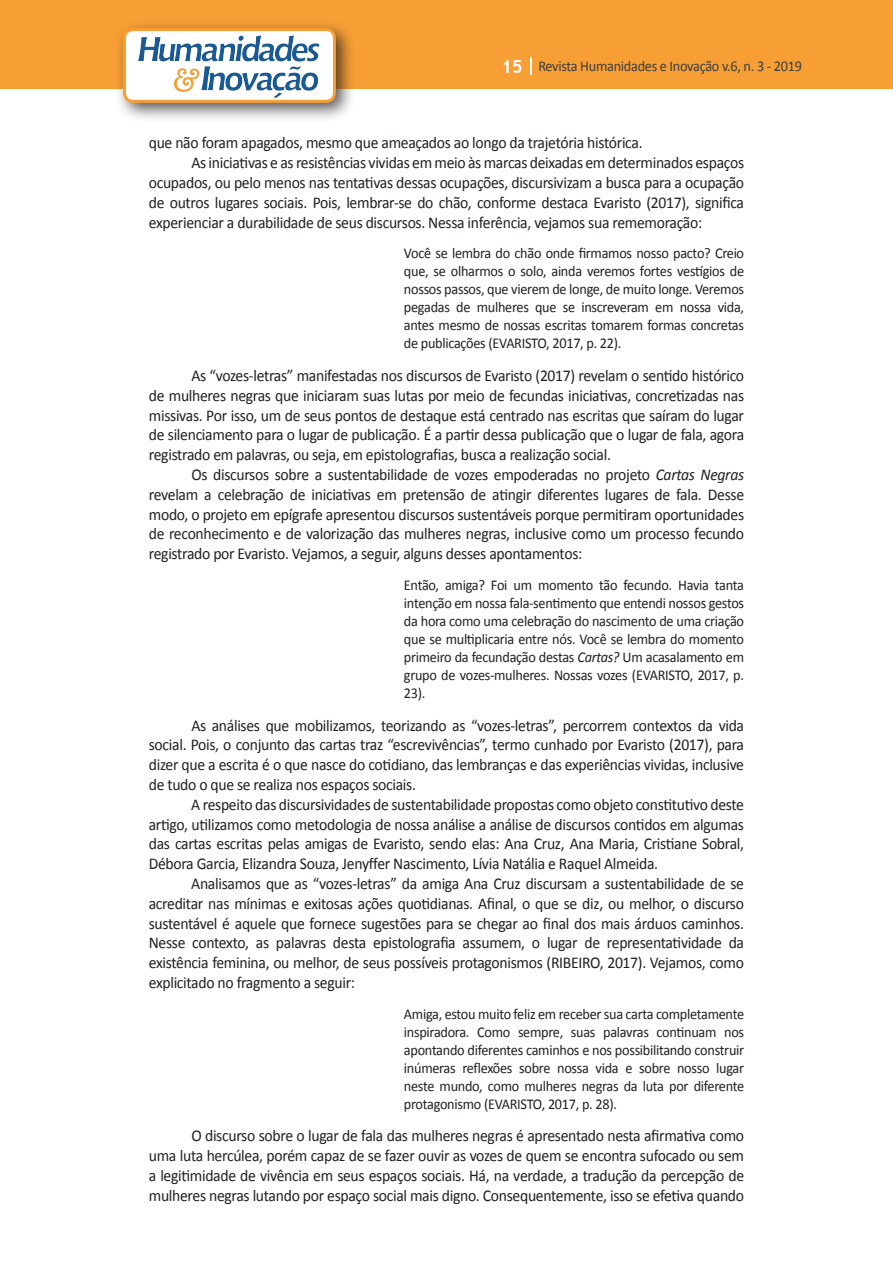
<style>
.page{position:relative;width:893px;height:1263px;background:#fff}
.page>*{position:absolute;margin:0;border:0;box-sizing:border-box;transform-origin:0 0}
.t1{font:16.5px/19.8px "Calibri";letter-spacing:-.02em;color:#231f20;text-align:justify;scale:.95 1}
.t2{font:15px/18px "Calibri";letter-spacing:-.02em;color:#231f20;text-align:justify;scale:.95 1}
.t3{font:15px "Calibri";letter-spacing:-.02em;color:#3e3e3f;scale:.95 1}
.s1{font-family:"Trebuchet MS";font-weight:700;font-size:18px;color:#fff}
.s2{font-style:italic}
</style>
<div class="page">
<div style="left:0;top:0;width:893px;height:88px;background:#f79e34"></div>
<svg style="left:530px;top:57px;width:2px;height:18px"></svg>
<div style="left:115px;top:20px;width:241px;height:103px;background:#231f20;opacity:.75"></div>
<div style="left:125px;top:30px;width:209px;height:71px;background:#fff;border-radius:9px"></div>
<img style="left:138px;top:35px;width:181px;height:62px">
<div style="left:123px;top:28px;width:213px;height:75px;border:3px solid #f79e34;border-radius:9px"></div>
<p class="t3" style="left:501px;top:57px;width:318px"><span class="s1">15</span> Revista Humanidades e Inovação v.6, n. 3 - 2019</p>
<p class="t1" style="left:149px;top:133px;width:521px">que não foram apagados, mesmo que ameaçados ao longo da trajetória histórica.</p>
<p class="t1" style="left:191px;top:153px;width:583px">As iniciativas e as resistências vividas em meio às marcas deixadas em determinados espaços</p>
<p class="t1" style="left:149px;top:173px;width:628px">ocupados, ou pelo menos nas tentativas dessas ocupações, discursivizam a busca para a ocupação</p>
<p class="t1" style="left:149px;top:193px;width:628px">de outros lugares sociais. Pois, lembrar-se do chão, conforme destaca Evaristo (2017), significa</p>
<p class="t1" style="left:149px;top:212px;width:584px">experienciar a durabilidade de seus discursos. Nessa inferência, vejamos sua rememoração:</p>
<p class="t2" style="left:404px;top:244px;width:360px">Você se lembra do chão onde firmamos nosso pacto? Creio que, se olharmos o solo, ainda veremos fortes vestígios de nossos passos, que vierem de longe, de muito longe. Veremos pegadas de mulheres que se inscreveram em nossa vida, antes mesmo de nossas escritas tomarem formas concretas de publicações (EVARISTO, 2017, p. 22).</p>
<p class="t1" style="left:149px;top:366px;width:628px;text-indent:42px">As “vozes-letras” manifestadas nos discursos de Evaristo (2017) revelam o sentido histórico de mulheres negras que iniciaram suas lutas por meio de fecundas iniciativas, concretizadas nas missivas. Por isso, um de seus pontos de destaque está centrado nas escritas que saíram do lugar de silenciamento para o lugar de publicação. É a partir dessa publicação que o lugar de fala, agora registrado em palavras, ou seja, em epistolografias, busca a realização social.</p>
<p class="t1" style="left:149px;top:465px;width:628px;text-indent:43px">Os discursos sobre a sustentabilidade de vozes empoderadas no projeto <span class="s2">Cartas Negras </span>revelam a celebração de iniciativas em pretensão de atingir diferentes lugares de fala. Desse modo, o projeto em epígrafe apresentou discursos sustentáveis porque permitiram oportunidades de reconhecimento e de valorização das mulheres negras, inclusive como um processo fecundo registrado por Evaristo. Vejamos, a seguir, alguns desses apontamentos:</p>
<p class="t2" style="left:404px;top:576px;width:360px">Então, amiga? Foi um momento tão fecundo. Havia tanta intenção em nossa fala-sentimento que entendi nossos gestos da hora como uma celebração do nascimento de uma criação que se multiplicaria entre nós. Você se lembra do momento primeiro da fecundação destas <span class="s2">Cartas?</span> Um acasalamento em grupo de vozes-mulheres. Nossas vozes (EVARISTO, 2017, p.<br>23).</p>
<p class="t1" style="left:149px;top:715px;width:628px;text-indent:43px">As análises que mobilizamos, teorizando as “vozes-letras”, percorrem contextos da vida social. Pois, o conjunto das cartas traz “escrevivências”, termo cunhado por Evaristo (2017), para dizer que a escrita é o que nasce do cotidiano, das lembranças e das experiências vividas, inclusive de tudo o que se realiza nos espaços sociais.</p>
<p class="t1" style="left:149px;top:794px;width:628px;text-indent:43px">A respeito das discursividades de sustentabilidade propostas como objeto constitutivo deste artigo, utilizamos como metodologia de nossa análise a análise de discursos contidos em algumas das cartas escritas pelas amigas de Evaristo, sendo elas: Ana Cruz, Ana Maria, Cristiane Sobral, Débora Garcia, Elizandra Souza, Jenyffer Nascimento, Lívia Natália e Raquel Almeida.</p>
<p class="t1" style="left:149px;top:874px;width:628px;text-indent:43px">Analisamos que as “vozes-letras” da amiga Ana Cruz discursam a sustentabilidade de se acreditar nas mínimas e exitosas ações quotidianas. Afinal, o que se diz, ou melhor, o discurso sustentável é aquele que fornece sugestões para se chegar ao final dos mais árduos caminhos.<br>Nesse contexto, as palavras desta epistolografia assumem, o lugar de representatividade da existência feminina, ou melhor, de seus possíveis protagonismos (RIBEIRO, 2017). Vejamos, como explicitado no fragmento a seguir:</p>
<p class="t2" style="left:404px;top:1005px;width:360px">Amiga, estou muito feliz em receber sua carta completamente inspiradora. Como sempre, suas palavras continuam nos apontando diferentes caminhos e nos possibilitando construir inúmeras reflexões sobre nossa vida e sobre nosso lugar neste mundo, como mulheres negras da luta por diferente protagonismo (EVARISTO, 2017, p. 28).</p>
<p class="t1" style="left:149px;top:1126px;width:628px;text-indent:43px">O discurso sobre o lugar de fala das mulheres negras é apresentado nesta afirmativa como uma luta hercúlea, porém capaz de se fazer ouvir as vozes de quem se encontra sufocado ou sem a legitimidade de vivência em seus espaços sociais. Há, na verdade, a tradução da percepção de mulheres negras lutando por espaço social mais digno. Consequentemente, isso se efetiva quando</p>
</div>
